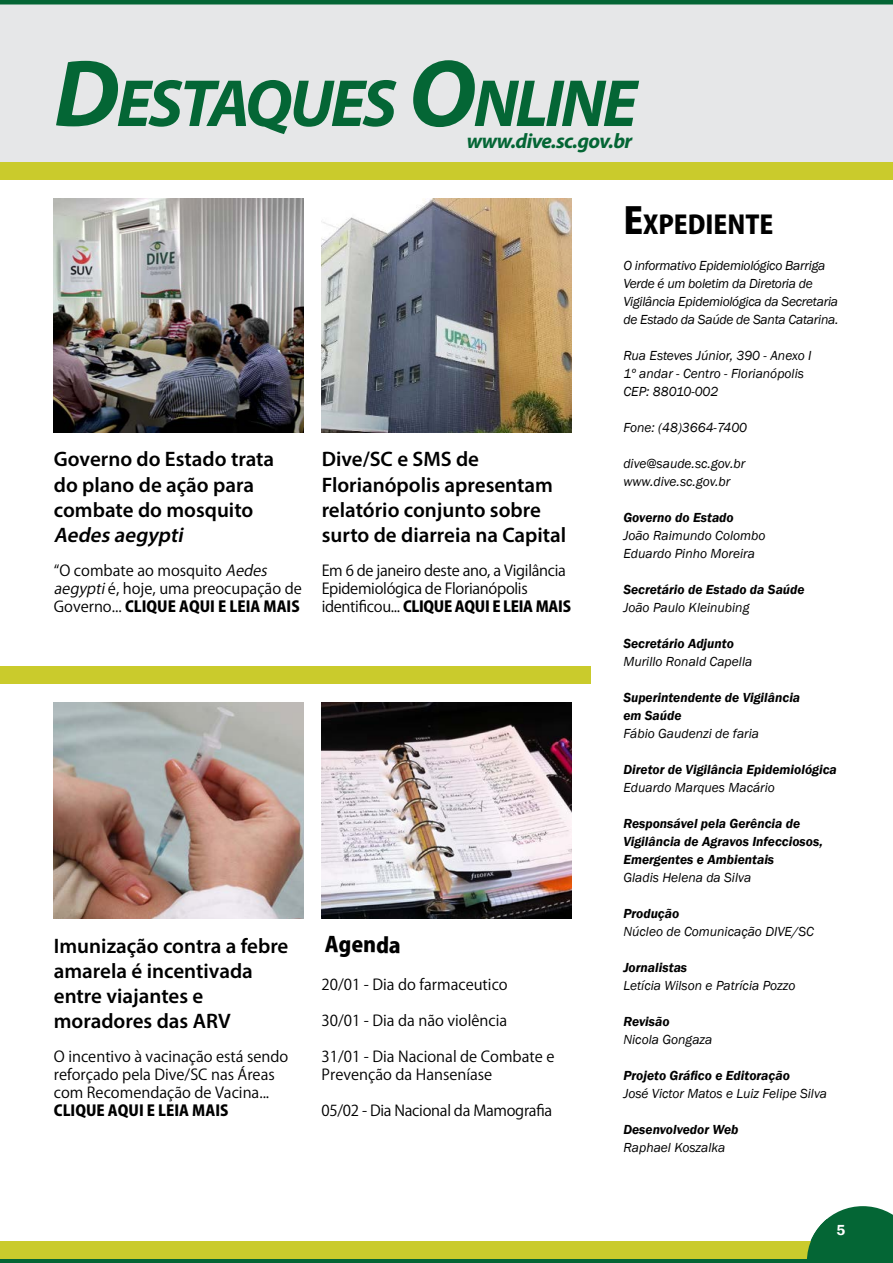
<style>
.page{position:relative;width:893px;height:1263px;background:#fff}
.page>*{position:absolute;margin:0;border:0;box-sizing:border-box;transform-origin:0 0}
.t1{font:italic 700 67.2px "Myriad Pro";letter-spacing:-.045em;color:#046635}
.t2{font:800 25.2px "Koz Go Pr 6 N";color:#000}
.t3{font:600 21px/25.2px "Myriad Pro";color:#000}
.t4{font:italic 700 21px "Myriad Pro";letter-spacing:-.03em;color:#046635}
.t5{font:italic 600 21px "Myriad Pro";color:#000}
.t6{font:800 21px "Koz Go Pr 6 N";color:#000}
.t7{font:15px/18px "Koz Go Pr 6 N";color:#000}
.t8{font:15px/18px "Koz Go Pr 6 N";letter-spacing:-.02em;color:#000}
.t9{font:800 15px "Koz Go Pr 6 N";color:#000}
.t10{font:600 15px "Franklin Gothic";color:#fff}
.t11{font:italic 13.5px/18px "Franklin Gothic";color:#000}
.t12{font:italic 600 13.5px/18px "Franklin Gothic";color:#000}
.t13{font:italic 13.5px/18px "Franklin Gothic";letter-spacing:-.02em;color:#000}
.s1{font-size:96px}
.s2{font-style:italic}
.s3{font-weight:800}
.s4{font-size:36px}
</style>
<div class="page">
<div style="left:0;top:4px;width:893px;height:158px;background:#e6e7e8"></div>
<div style="left:1px;top:162px;width:892px;height:18px;background:#cacb2c"></div>
<div style="left:0;top:0;width:893px;height:5px;background:#046635"></div>
<div style="left:0;top:1258px;width:893px;height:5px;background:#046635"></div>
<img style="left:54px;top:198px;width:250px;height:235px">
<div style="left:0;top:666px;width:590px;height:18px;background:#cacb2c"></div>
<div style="left:0;top:1240px;width:813px;height:18px;background:#cacb2c"></div>
<img style="left:322px;top:702px;width:249px;height:216px">
<svg style="left:806px;top:1206px;width:87px;height:53px"></svg>
<img style="left:322px;top:198px;width:249px;height:234px">
<img style="left:54px;top:702px;width:250px;height:216px">
<h1 class="t1" style="left:54px;top:60px;width:585px"><span class="s1">D</span>ESTAQUES <span class="s1">O</span>NLINE</h1>
<h3 class="t4" style="left:467px;top:127px;width:167px">www.dive.sc.gov.br</h3>
<h3 class="t3" style="left:54px;top:446px;width:222px">Governo do Estado trata do plano de ação para combate do mosquito</h3>
<h3 class="t5" style="left:54px;top:521px;width:135px">Aedes aegypti</h3>
<p class="t7" style="left:54px;top:562px;width:249px">“O combate ao mosquito <span class="s2">Aedes aegypti</span>é, hoje, uma preocupação de<br>Governo... <span class="s3">CLIQUE AQUI E LEIA MAIS</span></p>
<h3 class="t3" style="left:322px;top:446px;width:246px">Dive/SC e SMS de<br>Florianópolis apresentam relatório conjunto sobre surto de diarreia na Capital</h3>
<p class="t8" style="left:322px;top:562px;width:251px">Em 6 de janeiro deste ano, a Vigilância<br>Epidemiológica de Florianópolis identificou... <span class="s3">CLIQUE AQUI E LEIA MAIS</span></p>
<h3 class="t3" style="left:54px;top:932px;width:236px">Imunização contra a febre amarela é incentivada entre viajantes e moradores das ARV</h3>
<p class="t7" style="left:54px;top:1048px;width:236px">O incentivo à vacinação está sendo reforçado pela Dive/SC nas Áreas com Recomendação de Vacina...</p>
<p class="t9" style="left:54px;top:1102px;width:176px">CLIQUE AQUI E LEIA MAIS</p>
<h3 class="t6" style="left:325px;top:932px;width:78px;rotate:1deg">Agenda</h3>
<p class="t7" style="left:322px;top:976px;width:188px">20/01 - Dia do farmaceutico</p>
<p class="t7" style="left:322px;top:1012px;width:187px">30/01 - Dia da não violência</p>
<p class="t7" style="left:322px;top:1048px;width:234px">31/01 - Dia Nacional de Combate e<br>Prevenção da Hanseníase</p>
<p class="t8" style="left:322px;top:1102px;width:232px">05/02 - Dia Nacional da Mamografia</p>
<h2 class="t2" style="left:623px;top:211px;width:149px"><span class="s4">E</span>XPEDIENTE</h2>
<p class="t13" style="left:623px;top:257px;width:217px">O informativo Epidemiológico Barriga Verde é um boletim da Diretoria de Vigilância Epidemiológica da Secretaria de Estado da Saúde de Santa Catarina.</p>
<p class="t11" style="left:623px;top:347px;width:190px">Rua Esteves Júnior, 390 - Anexo I<br>1º andar - Centro - Florianópolis<br>CEP: 88010-002</p>
<p class="t11" style="left:623px;top:419px;width:125px">Fone: (48)3664-7400</p>
<p class="t11" style="left:623px;top:455px;width:123px">dive@saude.sc.gov.br www.dive.sc.gov.br</p>
<p class="t12" style="left:623px;top:508px;width:112px">Governo do Estado</p>
<p class="t11" style="left:623px;top:527px;width:144px">João Raimundo Colombo<br>Eduardo Pinho Moreira</p>
<p class="t12" style="left:623px;top:580px;width:183px">Secretário de Estado da Saúde</p>
<p class="t11" style="left:623px;top:599px;width:128px">João Paulo Kleinubing</p>
<p class="t12" style="left:623px;top:634px;width:112px">Secretário Adjunto</p>
<p class="t11" style="left:623px;top:653px;width:130px">Murillo Ronald Capella</p>
<p class="t12" style="left:623px;top:688px;width:178px">Superintendente de Vigilância em Saúde</p>
<p class="t11" style="left:623px;top:725px;width:137px">Fábio Gaudenzi de faria</p>
<p class="t12" style="left:623px;top:760px;width:215px">Diretor de Vigilância Epidemiológica</p>
<p class="t11" style="left:623px;top:779px;width:153px">Eduardo Marques Macário</p>
<p class="t12" style="left:623px;top:814px;width:201px">Responsável pela Gerência de<br>Vigilância de Agravos Infecciosos,<br>Emergentes e Ambientais</p>
<p class="t11" style="left:623px;top:869px;width:129px">Gladis Helena da Silva</p>
<p class="t12" style="left:623px;top:904px;width:57px">Produção</p>
<p class="t11" style="left:623px;top:923px;width:192px">Núcleo de Comunicação DIVE/SC</p>
<p class="t12" style="left:623px;top:958px;width:65px">Jornalistas</p>
<p class="t11" style="left:623px;top:977px;width:174px">Letícia Wilson e Patrícia Pozzo</p>
<p class="t12" style="left:623px;top:1012px;width:48px">Revisão</p>
<p class="t11" style="left:623px;top:1031px;width:91px">Nicola Gongaza</p>
<p class="t12" style="left:623px;top:1066px;width:168px">Projeto Gráfico e Editoração</p>
<p class="t11" style="left:623px;top:1085px;width:205px">José Victor Matos e Luiz Felipe Silva</p>
<p class="t12" style="left:623px;top:1120px;width:117px">Desenvolvedor Web</p>
<p class="t11" style="left:623px;top:1139px;width:103px">Raphael Koszalka</p>
<p class="t10" style="left:836px;top:1220px;width:10px">5</p>
</div>
